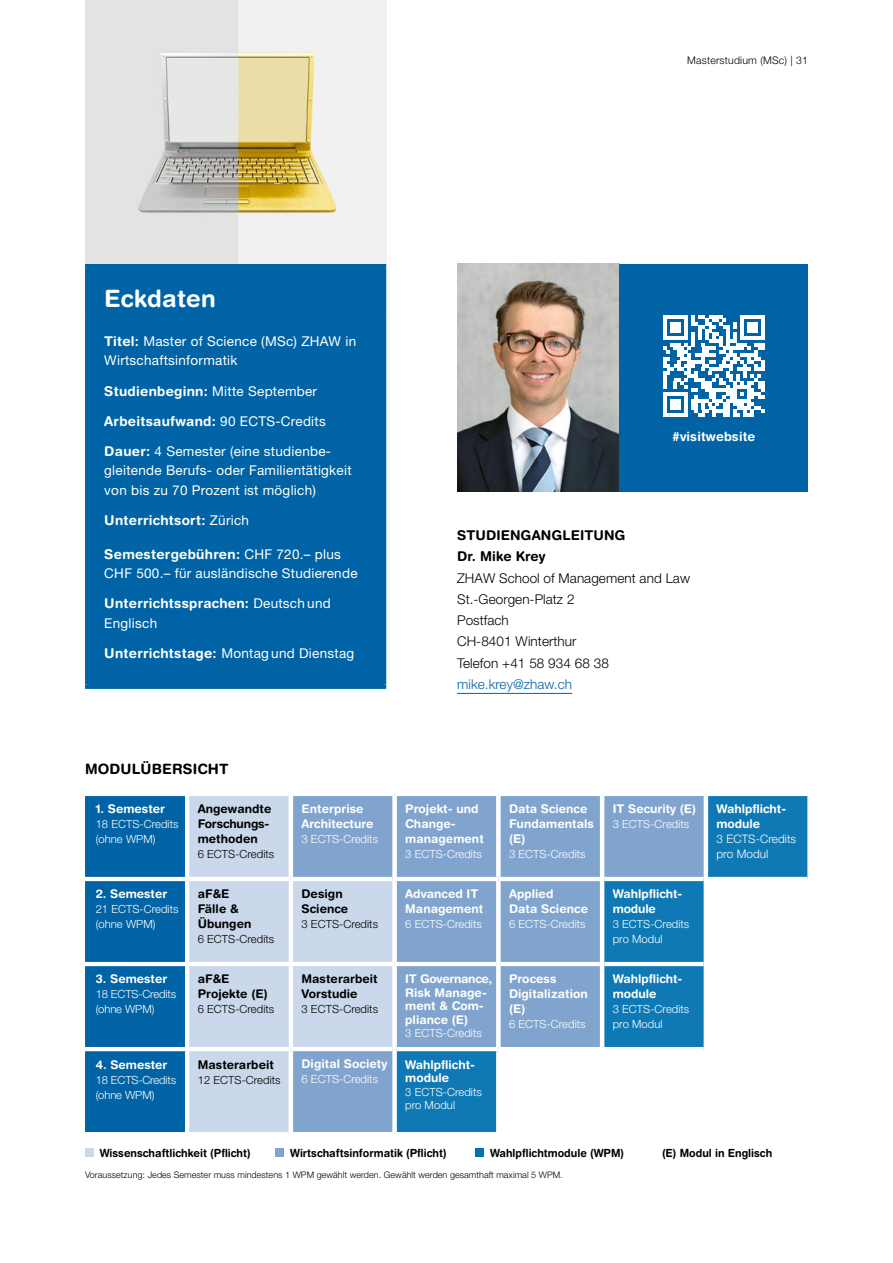
<style>
.page{position:relative;width:893px;height:1263px;background:#fff}
.page>*{position:absolute;margin:0;border:0;box-sizing:border-box;transform-origin:0 0}
.t1{font:700 24px "Helvetica Rounded LT Std";letter-spacing:.01em;color:#fff}
.t2{font:700 14.25px "Helvetica Rounded LT Std";letter-spacing:.01em;color:#000}
.t3{font:13.5px/19.5px "Helvetica Neue LT Pro";letter-spacing:.02em;color:#fff}
.t4{font:700 13.5px "Helvetica Rounded LT Std";letter-spacing:.02em;color:#fff}
.t5{font:300 13.5px/21.3px "Helvetica Neue LT Pro";letter-spacing:.005em;color:#000}
.t6{font:700 13.5px/21.3px "Helvetica Rounded LT Std";letter-spacing:.005em;color:#000}
.t7{font:300 13.5px "Helvetica Neue LT Pro";letter-spacing:.005em;color:#0063a5}
.t8{font:700 12.9px "Helvetica Rounded LT Std";letter-spacing:.01em;color:#fff}
.t9{font:700 12px/15px "Helvetica Rounded LT Std";letter-spacing:.005em;color:#fff}
.t10{font:700 12px/15px "Helvetica Rounded LT Std";letter-spacing:.005em;color:#000}
.t11{font:300 11.7px/15px "Helvetica Neue LT Pro";letter-spacing:.005em;color:#fff}
.t12{font:300 11.25px/15px "Helvetica Neue LT Pro";letter-spacing:.005em;color:#fff}
.t13{font:700 11.25px "Helvetica Rounded LT Std";color:#000;scale:.95 1}
.t14{font:300 11.25px "Helvetica Neue LT Pro";letter-spacing:.005em;color:#000}
.t15{font:300 10.5px "Helvetica Neue LT Pro";letter-spacing:.02em;color:#000}
.t16{font:300 9px "Helvetica Neue LT Pro";letter-spacing:.005em;color:#000}
.s1{font-family:"Helvetica Rounded LT Std";font-weight:700}
.s2{font-family:"Helvetica Neue LT Pro";font-weight:400}
</style>
<div class="page">
<div style="left:90px;top:268px;width:292px;height:416px;background:#0063a5"></div>
<hr style="left:85px;top:264px;width:301px;height:4px;background:#0063a5">
<div style="left:85px;top:268px;width:5px;height:51px;background:#0063a5"></div>
<hr style="left:382px;top:268px;width:4px;height:51px;background:#0063a5">
<div style="left:85px;top:319px;width:5px;height:365px;background:#0063a5"></div>
<hr style="left:382px;top:319px;width:4px;height:365px;background:#0063a5">
<div style="left:85px;top:684px;width:301px;height:5px;background:#0063a5"></div>
<hr style="left:457px;top:693px;width:115px;height:1px;background:#0063a5">
<img style="left:457px;top:264px;width:163px;height:228px">
<div style="left:85px;top:1148px;width:9px;height:9px;background:#cbd8eb"></div>
<div style="left:475px;top:1148px;width:9px;height:9px;background:#0073b0"></div>
<div style="left:275px;top:1148px;width:9px;height:9px;background:#80a4ce"></div>
<div style="left:85px;top:796px;width:100px;height:336px;background:#0063a5"></div>
<div style="left:189px;top:796px;width:100px;height:336px;background:#cbd8eb"></div>
<svg style="left:293px;top:796px;width:99px;height:336px;background:#a5bedc"></svg>
<svg style="left:397px;top:796px;width:410px;height:336px;background:#6098c6"></svg>
<svg style="left:501px;top:881px;width:306px;height:251px"></svg>
<hr style="left:85px;top:877px;width:102px;height:4px;background:#fff">
<hr style="left:85px;top:962px;width:102px;height:4px;background:#fff">
<hr style="left:185px;top:1047px;width:106px;height:4px;background:#fff">
<hr style="left:708px;top:877px;width:99px;height:4px;background:#fff">
<hr style="left:708px;top:962px;width:99px;height:4px;background:#fff">
<hr style="left:604px;top:962px;width:100px;height:4px;background:#fff">
<hr style="left:187px;top:877px;width:104px;height:4px;background:#fff">
<hr style="left:291px;top:877px;width:101px;height:4px;background:#fff">
<hr style="left:187px;top:962px;width:104px;height:4px;background:#fff">
<hr style="left:397px;top:877px;width:101px;height:4px;background:#fff">
<hr style="left:395px;top:962px;width:101px;height:4px;background:#fff">
<hr style="left:291px;top:1047px;width:101px;height:4px;background:#fff">
<hr style="left:704px;top:879px;width:4px;height:85px;background:#fff">
<hr style="left:704px;top:964px;width:4px;height:85px;background:#fff">
<div style="left:496px;top:1051px;width:5px;height:81px;background:#fff"></div>
<hr style="left:600px;top:1051px;width:4px;height:81px;background:#fff">
<div style="left:496px;top:796px;width:5px;height:81px;background:#fff"></div>
<hr style="left:600px;top:796px;width:4px;height:83px;background:#fff">
<hr style="left:498px;top:877px;width:102px;height:4px;background:#fff">
<hr style="left:291px;top:962px;width:104px;height:4px;background:#fff">
<hr style="left:501px;top:962px;width:99px;height:4px;background:#fff">
<hr style="left:704px;top:796px;width:4px;height:83px;background:#fff">
<div style="left:496px;top:881px;width:5px;height:83px;background:#fff"></div>
<div style="left:496px;top:964px;width:5px;height:83px;background:#fff"></div>
<hr style="left:600px;top:879px;width:4px;height:85px;background:#fff">
<hr style="left:600px;top:964px;width:4px;height:83px;background:#fff">
<hr style="left:704px;top:1049px;width:4px;height:83px;background:#fff">
<hr style="left:85px;top:1047px;width:100px;height:4px;background:#fff">
<hr style="left:604px;top:877px;width:100px;height:4px;background:#fff">
<hr style="left:397px;top:1047px;width:101px;height:4px;background:#fff">
<hr style="left:498px;top:1047px;width:104px;height:4px;background:#fff">
<hr style="left:602px;top:1047px;width:102px;height:4px;background:#fff">
<div style="left:620px;top:264px;width:188px;height:228px;background:#0063a5"></div>
<img style="left:85px;top:0;width:301px;height:264px">
<svg style="left:663px;top:315px;width:101px;height:102px"></svg>
<hr style="left:663px;top:413px;width:25px;height:4px;background:#fff">
<div style="left:670px;top:399px;width:11px;height:11px;background:#fff"></div>
<p class="t15" style="left:687px;top:54px;width:122px">Masterstudium (MSc) | 31</p>
<h1 class="t1" style="left:104px;top:284px;width:113px">Eckdaten</h1>
<p class="t3" style="left:104px;top:331px;width:253px"><span class="s1">Titel:</span> Master of Science (MSc) ZHAW in<br>Wirtschaftsinformatik</p>
<p class="t4" style="left:104px;top:383px;width:214px">Studienbeginn: <span class="s2">Mitte September</span></p>
<p class="t4" style="left:104px;top:413px;width:223px">Arbeitsaufwand: <span class="s2">90 ECTS-Credits</span></p>
<p class="t3" style="left:104px;top:441px;width:249px"><span class="s1">Dauer:</span> 4 Semester (eine studienbe&shy;gleitende Berufs- oder Familientätigkeit von bis zu 70 Prozent ist möglich)</p>
<p class="t4" style="left:104px;top:512px;width:146px">Unterrichtsort: <span class="s2">Zürich</span></p>
<p class="t4" style="left:104px;top:545px;width:238px">Semestergebühren: <span class="s2">CHF 720.– plus</span></p>
<p class="t3" style="left:104px;top:563px;width:255px">CHF 500.– für ausländische Studierende</p>
<p class="t4" style="left:104px;top:595px;width:228px">Unterrichtssprachen: <span class="s2">Deutsch und</span></p>
<p class="t3" style="left:104px;top:613px;width:54px">Englisch</p>
<p class="t3" style="left:104px;top:643px;width:251px"><span class="s1">Unterrichtstage:</span> Montag und Dienstag</p>
<p class="t8" style="left:672px;top:428px;width:85px">#visitwebsite</p>
<p class="t6" style="left:457px;top:524px;width:170px">STUDIENGANGLEITUNG<br>Dr. Mike Krey</p>
<p class="t5" style="left:457px;top:567px;width:234px">ZHAW School of Management and Law<br>St.-Georgen-Platz 2<br>Postfach<br>CH-8401 Winterthur<br>Telefon +41 58 934 68 38</p>
<p class="t7" style="left:457px;top:676px;width:116px">mike.krey@zhaw.ch</p>
<p class="t2" style="left:85px;top:760px;width:145px">MODULÜBERSICHT</p>
<p class="t9" style="left:96px;top:801px;width:71px">1. Semester</p>
<p class="t12" style="left:96px;top:817px;width:84px">18 ECTS-Credits (ohne WPM)</p>
<p class="t10" style="left:198px;top:801px;width:75px">Angewandte<br>Forschungs&shy;methoden</p>
<p class="t14" style="left:198px;top:847px;width:78px">6 ECTS-Credits</p>
<p class="t9" style="left:96px;top:886px;width:73px">2. Semester</p>
<p class="t12" style="left:96px;top:902px;width:84px">21 ECTS-Credits (ohne WPM)</p>
<p class="t9" style="left:96px;top:971px;width:73px">3. Semester</p>
<p class="t12" style="left:96px;top:987px;width:82px">18 ECTS-Credits (ohne WPM)</p>
<p class="t9" style="left:96px;top:1056px;width:73px">4. Semester</p>
<p class="t12" style="left:96px;top:1072px;width:82px">18 ECTS-Credits (ohne WPM)</p>
<p class="t10" style="left:198px;top:886px;width:55px">aF&amp;E<br>Fälle &amp;<br>Übungen</p>
<p class="t14" style="left:198px;top:932px;width:78px">6 ECTS-Credits</p>
<p class="t10" style="left:198px;top:971px;width:71px">aF&amp;E<br>Projekte (E)</p>
<p class="t14" style="left:198px;top:1002px;width:78px">6 ECTS-Credits</p>
<p class="t10" style="left:198px;top:1056px;width:78px">Masterarbeit</p>
<p class="t14" style="left:198px;top:1073px;width:84px">12 ECTS-Credits</p>
<p class="t9" style="left:301px;top:801px;width:73px">Enterprise<br>Architecture</p>
<p class="t12" style="left:301px;top:831px;width:78px">3 ECTS-Credits</p>
<p class="t10" style="left:301px;top:886px;width:48px">Design<br>Science</p>
<p class="t14" style="left:301px;top:917px;width:78px">3 ECTS-Credits</p>
<p class="t9" style="left:405px;top:801px;width:80px">Projekt- und<br>Change&shy;management</p>
<p class="t12" style="left:405px;top:846px;width:78px">3 ECTS-Credits</p>
<p class="t9" style="left:405px;top:886px;width:80px">Advanced IT<br>Management</p>
<p class="t12" style="left:405px;top:916px;width:78px">6 ECTS-Credits</p>
<p class="t9" style="left:509px;top:801px;width:86px">Data Science<br>Fundamentals (E)</p>
<p class="t12" style="left:509px;top:846px;width:78px">3 ECTS-Credits</p>
<p class="t9" style="left:509px;top:886px;width:81px">Applied<br>Data Science</p>
<p class="t12" style="left:509px;top:916px;width:78px">6 ECTS-Credits</p>
<p class="t10" style="left:301px;top:971px;width:78px">Masterarbeit<br>Vorstudie</p>
<p class="t14" style="left:301px;top:1002px;width:78px">3 ECTS-Credits</p>
<p class="t9" style="left:301px;top:1056px;width:87px">Digital Society</p>
<p class="t12" style="left:301px;top:1071px;width:78px">6 ECTS-Credits</p>
<p class="t9" style="left:405px;top:972px;width:88px;line-height:13.5px">IT Governance,<br>Risk Manage&shy;ment &amp; Com&shy;pliance (E)</p>
<p class="t12" style="left:405px;top:1025px;width:78px">3 ECTS-Credits</p>
<p class="t9" style="left:405px;top:1057px;width:70px;line-height:13.5px">Wahlpflicht&shy;module</p>
<p class="t12" style="left:405px;top:1084px;width:78px;line-height:13.5px">3 ECTS-Credits pro Modul</p>
<p class="t9" style="left:509px;top:971px;width:80px">Process<br>Digitalization (E)</p>
<p class="t12" style="left:509px;top:1017px;width:78px">6 ECTS-Credits</p>
<p class="t9" style="left:613px;top:801px;width:85px">IT Security (E)</p>
<p class="t12" style="left:613px;top:816px;width:78px">3 ECTS-Credits</p>
<p class="t9" style="left:613px;top:886px;width:70px">Wahlpflicht&shy;module</p>
<p class="t12" style="left:613px;top:917px;width:78px">3 ECTS-Credits pro Modul</p>
<p class="t9" style="left:613px;top:971px;width:70px">Wahlpflicht&shy;module</p>
<p class="t12" style="left:613px;top:1002px;width:78px">3 ECTS-Credits pro Modul</p>
<p class="t9" style="left:716px;top:801px;width:70px">Wahlpflicht&shy;module</p>
<p class="t11" style="left:716px;top:831px;width:81px">3 ECTS-Credits pro Modul</p>
<p class="t13" style="left:100px;top:1146px;width:160px">Wissenschaftlichkeit (Pflicht)</p>
<p class="t13" style="left:290px;top:1146px;width:166px">Wirtschaftsinformatik (Pflicht)</p>
<p class="t13" style="left:490px;top:1146px;width:143px">Wahlpflichtmodule (WPM)</p>
<p class="t13" style="left:662px;top:1146px;width:117px">(E) Modul in Englisch</p>
<p class="t16" style="left:85px;top:1169px;width:479px">Voraussetzung: Jedes Semester muss mindestens 1 WPM gewählt werden. Gewählt werden gesamthaft maximal 5 WPM.</p>
</div>
